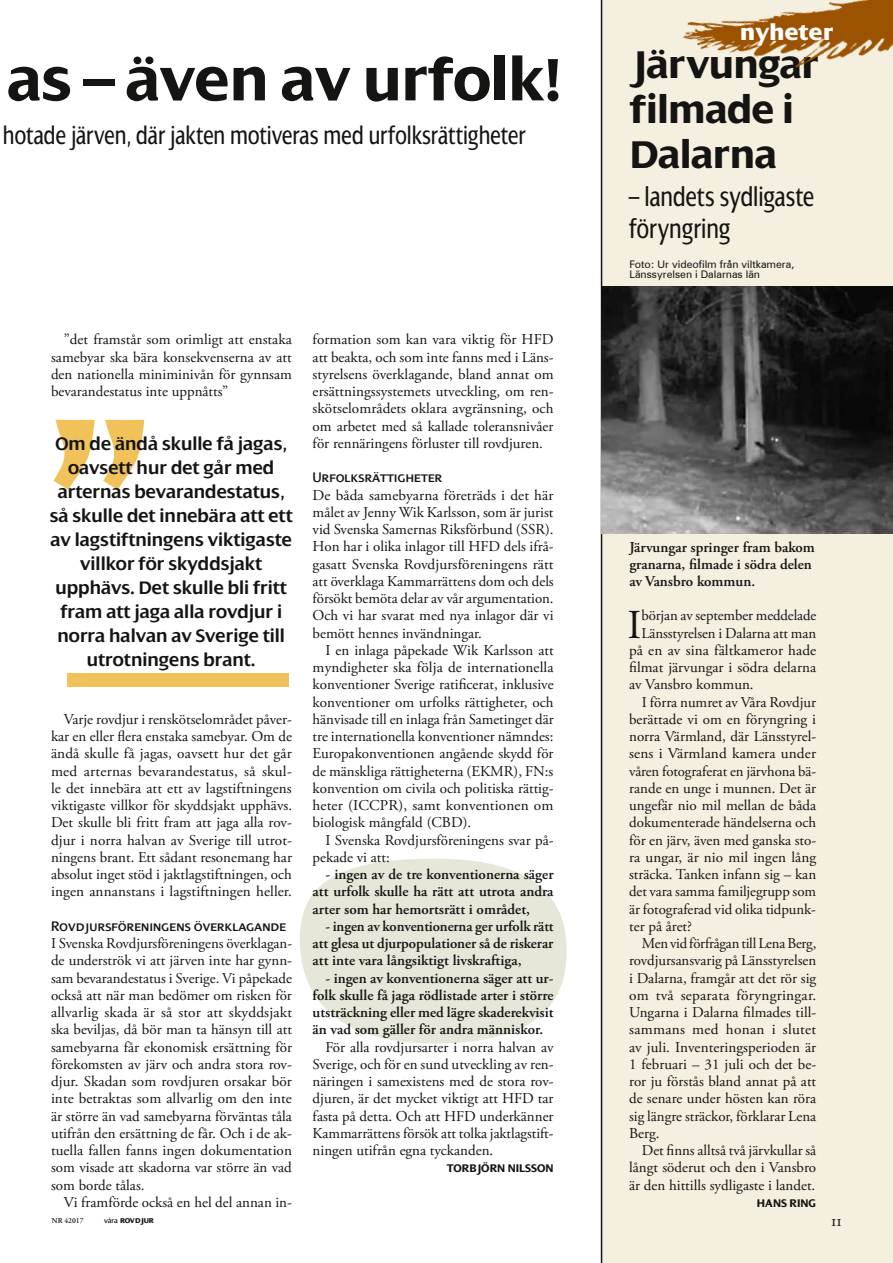
<style>
.page{position:relative;width:893px;height:1263px;background:#fff}
.page>*{position:absolute;margin:0;border:0;box-sizing:border-box;transform-origin:0 0}
.t1{font:700 64.5px "Dialog";letter-spacing:-.01em;color:#141412}
.t2{font:700 41.7px/45px "Dialog";letter-spacing:-.015em;color:#141412}
.t3{font:40.95px "Adobe Garamond Pro";color:#141412}
.t4{font:28.5px/31.5px "Dialog Cond";letter-spacing:-.005em;color:#141412}
.t5{font:26.55px "Dialog Cond";color:#141412}
.t6{font:24px "Dialog X Bold";color:#fff}
.t7{font:600 19.5px/24px "Dialog";color:#141412;text-align:center}
.t8{font:16.5px "Adobe Garamond Pro";color:#141412}
.t9{font:15px/17.2px "Adobe Garamond Pro";color:#141412;text-align:justify}
.t10{font:600 15px/17.2px "Adobe Garamond Pro";color:#141412;text-align:justify}
.t11{font:15px "Dialog Small Caps";color:#141412}
.t12{font:700 12px "Dialog";color:#141412}
.t13{font:10.5px/10.5px "Zurich BT";color:#141412}
.t14{font:7.5px "Dialog X Bold";letter-spacing:-.03em;color:#141412}
.t15{font:600 7.5px "Adobe Garamond Pro";color:#141412}
.s1{font-family:"Dialog"}
</style>
<div class="page">
<div style="left:600px;top:0;width:293px;height:1263px;background:#f5efe0"></div>
<svg style="left:300px;top:859px;width:267px;height:184px;fill:#e6e7d9"></svg>
<img style="left:602px;top:287px;width:291px;height:247px">
<img style="left:670px;top:0;width:223px;height:102px">
<svg style="left:53px;top:420px;width:42px;height:70px"></svg>
<svg style="left:103px;top:420px;width:41px;height:70px"></svg>
<div style="left:67px;top:673px;width:221px;height:14px;background:#f1c25a"></div>
<h1 class="t1" style="left:7px;top:44px;width:555px">as – även av urfolk!</h1>
<h3 class="t5" style="left:3px;top:122px;width:524px">hotade järven, där jakten motiveras med urfolksrättigheter</h3>
<p class="t9" style="left:51px;top:331px;width:242px;text-indent:13px">”det framstår som orimligt att enstaka samebyar ska bära konsekvenserna av att den nationella miniminivån för gynnsam bevarandestatus inte uppnåtts”</p>
<p class="t7" style="left:50px;top:432px;width:245px">Om de ändå skulle få jagas, oavsett hur det går med arternas bevarandestatus, så skulle det innebära att ett av lagstiftningens viktigaste villkor för skyddsjakt upphävs. Det skulle bli fritt fram att jaga alla rovdjur i norra halvan av Sverige till utrotningens brant.</p>
<p class="t9" style="left:51px;top:711px;width:243px;text-indent:13px">Varje rovdjur i renskötselområdet påver&shy;kar en eller flera enstaka samebyar. Om de ändå skulle få jagas, oavsett hur det går med arternas bevarandestatus, så skul&shy;le det innebära att ett av lagstiftningens viktigaste villkor för skyddsjakt upphävs.<br>Det skulle bli fritt fram att jaga alla rov&shy;djur i norra halvan av Sverige till utrot&shy;ningens brant. Ett sådant resonemang har absolut inget stöd i jaktlagstiftningen, och ingen annanstans i lagstiftningen heller.</p>
<p class="t11" style="left:51px;top:918px;width:237px">Rovdjursföreningens överklagande</p>
<p class="t9" style="left:51px;top:935px;width:243px">I Svenska Rovdjursföreningens överklagan&shy;de underströk vi att järven inte har gynn&shy;sam bevarandestatus i Sverige. Vi påpekade också att när man bedömer om risken för allvarlig skada är så stor att skyddsjakt ska beviljas, då bör man ta hänsyn till att samebyarna får ekonomisk ersättning för förekomsten av järv och andra stora rov&shy;djur. Skadan som rovdjuren orsakar bör inte betraktas som allvarlig om den inte är större än vad samebyarna förväntas tåla utifrån den ersättning de får. Och i de ak&shy;tuella fallen fanns ingen dokumentation som visade att skadorna var större än vad som borde tålas.</p>
<p class="t9" style="left:64px;top:1194px;width:230px">Vi framförde också en hel del annan in-</p>
<p class="t15" style="left:52px;top:1216px;width:33px">Nr 42017</p>
<p class="t14" style="left:104px;top:1216px;width:51px"><span class="s1">våra</span> ROVDJUR</p>
<p class="t9" style="left:313px;top:331px;width:243px">formation som kan vara viktig för HFD att beakta, och som inte fanns med i Läns&shy;styrelsens överklagande, bland annat om ersättningssystemets utveckling, om ren&shy;skötselområdets oklara avgränsning, och om arbetet med så kallade toleransnivåer för rennäringens förluster till rovdjuren.</p>
<p class="t11" style="left:313px;top:469px;width:131px">Urfolksrättigheter</p>
<p class="t9" style="left:313px;top:487px;width:243px">De båda samebyarna företräds i det här målet av Jenny Wik Karlsson, som är jurist vid Svenska Samernas Riksförbund (SSR).<br>Hon har i olika inlagor till HFD dels ifrå&shy;gasatt Svenska Rovdjursföreningens rätt att överklaga Kammarrättens dom och dels försökt bemöta delar av vår argumentation.<br>Och vi har svarat med nya inlagor där vi bemött hennes invändningar.</p>
<p class="t9" style="left:313px;top:642px;width:242px;text-indent:13px">I en inlaga påpekade Wik Karlsson att myndigheter ska följa de internationella konventioner Sverige ratificerat, inklusive konventioner om urfolks rättigheter, och hänvisade till en inlaga från Sametinget där tre internationella konventioner nämndes:<br>Europakonventionen angående skydd för de mänskliga rättigheterna (EKMR), FN:s konvention om civila och politiska rättig&shy;heter (ICCPR), samt konventionen om biologisk mångfald (CBD).</p>
<p class="t9" style="left:313px;top:832px;width:242px;text-indent:13px">I Svenska Rovdjursföreningens svar på&shy;pekade vi att:</p>
<p class="t10" style="left:313px;top:866px;width:243px;text-indent:13px">- ingen av de tre konventionerna säger att urfolk skulle ha rätt att utrota andra arter som har hemortsrätt i området,</p>
<p class="t10" style="left:313px;top:918px;width:243px;text-indent:13px">- ingen av konventionerna ger urfolk rätt att glesa ut djurpopulationer så de riskerar att inte vara långsiktigt livskraftiga,</p>
<p class="t10" style="left:313px;top:969px;width:242px;text-indent:13px">- ingen av konventionerna säger att ur&shy;folk skulle få jaga rödlistade arter i större utsträckning eller med lägre skaderekvisit än vad som gäller för andra människor.</p>
<p class="t9" style="left:313px;top:1039px;width:242px;text-indent:13px">För alla rovdjursarter i norra halvan av Sverige, och för en sund utveckling av ren&shy;näringen i samexistens med de stora rov&shy;djuren, är det mycket viktigt att HFD tar fasta på detta. Och att HFD underkänner Kammarrättens försök att tolka jaktlagstift&shy;ningen utifrån egna tyckanden.</p>
<p class="t12" style="left:447px;top:1162px;width:108px">Torbjörn Nilsson</p>
<h3 class="t6" style="left:740px;top:20px;width:96px">NYHETER</h3>
<h2 class="t2" style="left:630px;top:43px;width:191px">Järvungar filmade i<br>Dalarna</h2>
<h3 class="t4" style="left:629px;top:181px;width:187px">– landets sydligaste föryngring</h3>
<p class="t13" style="left:629px;top:259px;width:166px">Foto: Ur videofilm från viltkamera,<br>Länssyrelsen i Dalarnas län</p>
<p class="t10" style="left:629px;top:538px;width:187px;text-align:left">Järvungar springer fram bakom granarna, filmade i södra delen av Vansbro kommun.</p>
<h3 class="t3" style="left:628px;top:600px;width:15px">I</h3>
<p class="t9" style="left:641px;top:607px;width:176px">början av september meddelade</p>
<p class="t9" style="left:641px;top:625px;width:176px">Länsstyrelsen i Dalarna att man</p>
<p class="t9" style="left:629px;top:642px;width:189px">på en av sina fältkameror hade</p>
<p class="t9" style="left:629px;top:659px;width:188px">filmat järvungar i södra delarna</p>
<p class="t9" style="left:629px;top:676px;width:126px">av Vansbro kommun.</p>
<p class="t9" style="left:642px;top:694px;width:176px">I förra numret av Våra Rovdjur</p>
<p class="t9" style="left:629px;top:711px;width:188px">berättade vi om en föryngring i</p>
<p class="t9" style="left:629px;top:728px;width:189px">norra Värmland, där Länsstyrel-</p>
<p class="t9" style="left:629px;top:745px;width:188px">sens i Värmland kamera under</p>
<p class="t9" style="left:629px;top:763px;width:189px">våren fotograferat en järvhona bä-</p>
<p class="t9" style="left:629px;top:780px;width:189px">rande en unge i munnen. Det är</p>
<p class="t9" style="left:629px;top:797px;width:189px">ungefär nio mil mellan de båda</p>
<p class="t9" style="left:629px;top:814px;width:189px">dokumenterade händelserna och</p>
<p class="t9" style="left:629px;top:832px;width:189px">för en järv, även med ganska sto-</p>
<p class="t9" style="left:629px;top:849px;width:188px">ra ungar, är nio mil ingen lång</p>
<p class="t9" style="left:629px;top:866px;width:189px">sträcka. Tanken infann sig – kan</p>
<p class="t9" style="left:629px;top:883px;width:188px">det vara samma familjegrupp som</p>
<p class="t9" style="left:629px;top:901px;width:188px">är fotograferad vid olika tidpunk-</p>
<p class="t9" style="left:629px;top:918px;width:64px">ter på året?</p>
<p class="t9" style="left:642px;top:935px;width:176px">Men vid förfrågan till Lena Berg,</p>
<p class="t9" style="left:629px;top:952px;width:189px">rovdjursansvarig på Länsstyrelsen</p>
<p class="t9" style="left:629px;top:970px;width:189px">i Dalarna, framgår att det rör sig</p>
<p class="t9" style="left:629px;top:987px;width:189px">om två separata föryngringar.</p>
<p class="t9" style="left:629px;top:1004px;width:189px">Ungarna i Dalarna filmades till-</p>
<p class="t9" style="left:629px;top:1021px;width:189px">sammans med honan i slutet</p>
<p class="t9" style="left:629px;top:1039px;width:189px">av juli. Inventeringsperioden är</p>
<p class="t9" style="left:629px;top:1056px;width:189px">1 februari – 31 juli och det be-</p>
<p class="t9" style="left:629px;top:1073px;width:189px">ror ju förstås bland annat på att</p>
<p class="t9" style="left:629px;top:1090px;width:189px">de senare under hösten kan röra</p>
<p class="t9" style="left:629px;top:1108px;width:189px">sig längre sträckor, förklarar Lena</p>
<p class="t9" style="left:629px;top:1125px;width:32px">Berg.</p>
<p class="t9" style="left:642px;top:1142px;width:176px">Det finns alltså två järvkullar så</p>
<p class="t9" style="left:629px;top:1159px;width:189px">långt söderut och den i Vansbro</p>
<p class="t9" style="left:629px;top:1177px;width:188px">är den hittills sydligaste i landet.</p>
<p class="t12" style="left:757px;top:1196px;width:61px">Hans Ring</p>
<p class="t8" style="left:831px;top:1211px;width:12px">11</p>
</div>
